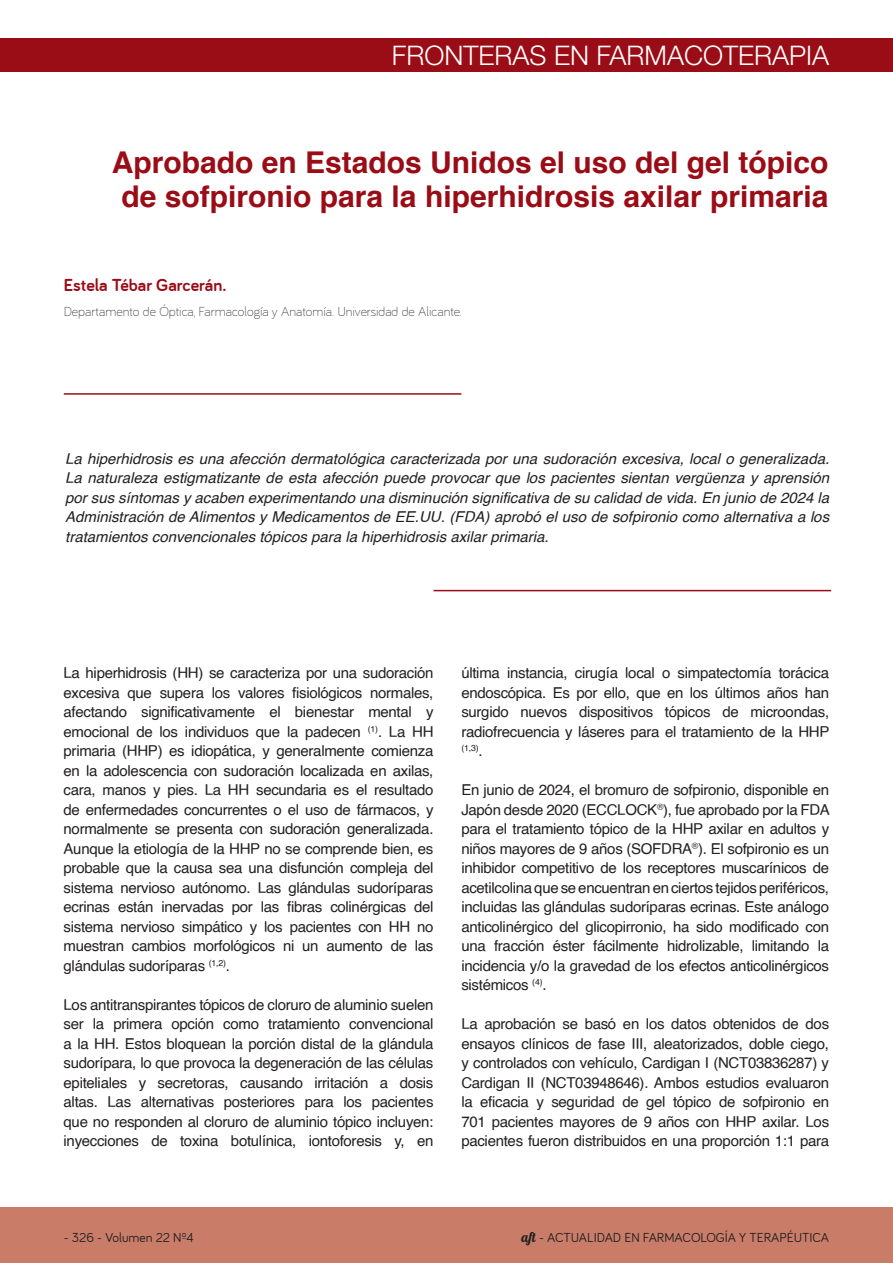
<style>
.page{position:relative;width:893px;height:1263px;background:#fff}
.page>*{position:absolute;margin:0;border:0;box-sizing:border-box;transform-origin:0 0}
.TÍTULO{font:700 30px "Helvetica";color:#9a0c16}
.ENCABEZADOS_1{font:300 27px "Helvetica Neue";color:#fff}
.t1{font:700 18px "Bariol";color:#9a0c16}
.PÁRRAFO{font:15px/19.5px "Helvetica";letter-spacing:-.02em;color:#231f20;text-align:justify}
.PÁRRAFO-2{font:italic 15px/19.5px "Helvetica";color:#231f20;text-align:justify}
.t2{font:300 13.5px "Bariol";color:#231f20}
.NUMERACIÓN{font:13.5px "Bariol";color:#231f20}
.PÁRRAFO-3{font:8.7px "Helvetica";color:#231f20}
.s1{font-size:15px}
.s2{font-family:"Lobster 1.4"}
</style>
<div class="page">
<div style="left:0;top:1208px;width:893px;height:55px;background:#c97d69"></div>
<div style="left:0;top:38px;width:893px;height:33px;background:#9a0c16"></div>
<hr style="left:64px;top:393px;width:397px;height:2px;background:#9a0c16">
<hr style="left:434px;top:590px;width:397px;height:1px;background:#9a0c16">
<p class="ENCABEZADOS_1" style="left:392px;top:39px;width:439px">FRONTERAS EN FARMACOTERAPIA</p>
<p class="TÍTULO" style="left:112px;top:138px;width:718px">Aprobado en Estados Unidos el uso del gel tópico</p>
<p class="TÍTULO" style="left:122px;top:172px;width:708px">de sofpironio para la hiperhidrosis axilar primaria</p>
<p class="t1" style="left:64px;top:274px;width:164px">Estela Tébar Garcerán.</p>
<p class="t2" style="left:64px;top:303px;width:400px">Departamento de Óptica, Farmacología y Anatomía. Universidad de Alicante.</p>
<p class="PÁRRAFO-2" style="left:65px;top:449px;width:765px">La hiperhidrosis es una afección dermatológica caracterizada por una sudoración excesiva, local o generalizada.<br>La naturaleza estigmatizante de esta afección puede provocar que los pacientes sientan vergüenza y aprensión por sus síntomas y acaben experimentando una disminución significativa de su calidad de vida. En junio de 2024 la Administración de Alimentos y Medicamentos de EE.UU. (FDA) aprobó el uso de sofpironio como alternativa a los tratamientos convencionales tópicos para la hiperhidrosis axilar primaria.</p>
<p class="PÁRRAFO" style="left:64px;top:663px;width:371px">La hiperhidrosis (HH) se caracteriza por una sudoración excesiva que supera los valores fisiológicos normales, afectando significativamente el bienestar mental y emocional de los individuos que la padecen <sup>(1)</sup>. La HH primaria (HHP) es idiopática, y generalmente comienza en la adolescencia con sudoración localizada en axilas, cara, manos y pies. La HH secundaria es el resultado de enfermedades concurrentes o el uso de fármacos, y normalmente se presenta con sudoración generalizada.<br>Aunque la etiología de la HHP no se comprende bien, es probable que la causa sea una disfunción compleja del sistema nervioso autónomo. Las glándulas sudoríparas ecrinas están inervadas por las fibras colinérgicas del sistema nervioso simpático y los pacientes con HH no muestran cambios morfológicos ni un aumento de las glándulas sudoríparas <sup>(1,2)</sup>.</p>
<p class="PÁRRAFO" style="left:64px;top:995px;width:371px">Los antitranspirantes tópicos de cloruro de aluminio suelen ser la primera opción como tratamiento convencional a la HH. Estos bloquean la porción distal de la glándula sudorípara, lo que provoca la degeneración de las células epiteliales y secretoras, causando irritación a dosis altas. Las alternativas posteriores para los pacientes que no responden al cloruro de aluminio tópico incluyen: inyecciones de toxina botulínica, iontoforesis y, en</p>
<p class="PÁRRAFO" style="left:461px;top:663px;width:369px">última instancia, cirugía local o simpatectomía torácica endoscópica. Es por ello, que en los últimos años han surgido nuevos dispositivos tópicos de microondas, radiofrecuencia y láseres para el tratamiento de la HHP</p>
<p class="PÁRRAFO-3" style="left:461px;top:741px;width:23px">(1,3)<span class="s1">.</span></p>
<p class="PÁRRAFO" style="left:461px;top:780px;width:370px">En junio de 2024, el bromuro de sofpironio, disponible en Japón desde 2020 (ECCLOCK<sup>®</sup>), fue aprobado por la FDA para el tratamiento tópico de la HHP axilar en adultos y niños mayores de 9 años (SOFDRA<sup>®</sup>). El sofpironio es un inhibidor competitivo de los receptores muscarínicos de acetilcolina que se encuentran en ciertos tejidos periféricos, incluidas las glándulas sudoríparas ecrinas. Este análogo anticolinérgico del glicopirronio, ha sido modificado con una fracción éster fácilmente hidrolizable, limitando la incidencia y/o la gravedad de los efectos anticolinérgicos sistémicos <sup>(4)</sup>.</p>
<p class="PÁRRAFO" style="left:461px;top:1014px;width:369px">La aprobación se basó en los datos obtenidos de dos ensayos clínicos de fase III, aleatorizados, doble ciego, y controlados con vehículo, Cardigan I (NCT03836287) y Cardigan II (NCT03948646). Ambos estudios evaluaron la eficacia y seguridad de gel tópico de sofpironio en 701 pacientes mayores de 9 años con HHP axilar. Los pacientes fueron distribuidos en una proporción 1:1 para</p>
<p class="NUMERACIÓN" style="left:64px;top:1230px;width:131px">- 326 - Volumen 22 Nº4</p>
<p class="NUMERACIÓN" style="left:522px;top:1230px;width:309px"><span class="s2">aft</span> - ACTUALIDAD EN FARMACOLOGÍA Y TERAPÉUTICA</p>
</div>
